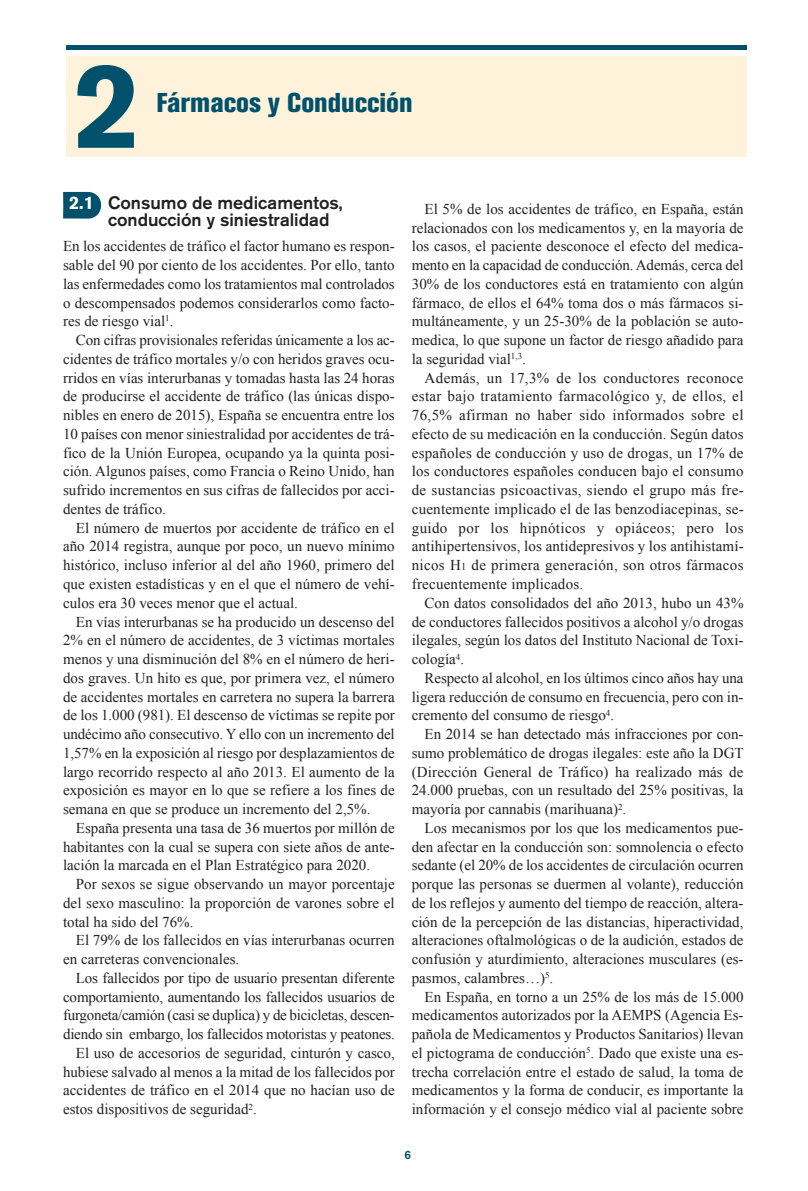
<style>
.page{position:relative;width:808px;height:1191px;background:#fff}
.page>*{position:absolute;margin:0;border:0;box-sizing:border-box;transform-origin:0 0}
.t1{font:700 120px "Akzidenz Grotesk BE";color:#01516c}
.t2{font:800 condensed 27px "Akzidenz Grotesk BE";color:#01516c}
.t3{font:500 18px/16.5px "Akzidenz Grotesk BE";color:#231f20}
.t4{font:15px/18.8px "Times New Roman";color:#231f20;text-align:justify}
.t5{font:500 12px "Akzidenz Grotesk BE";color:#01516c}
.s1{font-weight:700;color:#fff}
.s2{font-size:10.5px}
</style>
<div class="page">
<div style="left:66px;top:56px;width:680px;height:101px;background:#fef3da"></div>
<div style="left:66px;top:45px;width:680px;height:5px;background:#01516c"></div>
<svg style="left:63px;top:192px;width:38px;height:27px"></svg>
<h1 class="t1" style="left:74px;top:59px;width:69px">2</h1>
<h2 class="t2" style="left:156px;top:93px;width:258px">Fármacos y Conducción</h2>
<p class="t3" style="left:108px;top:196px;width:236px;text-indent:-39px"><span class="s1">2.1</span> Consumo de medicamentos, conducción y siniestralidad</p>
<p class="t4" style="left:63px;top:237px;width:333px">En los accidentes de tráfico el factor humano es respon&shy;sable del 90 por ciento de los accidentes. Por ello, tanto las enfermedades como los tratamientos mal controlados o descompensados podemos considerarlos como facto&shy;res de riesgo vial<sup>1</sup>.</p>
<p class="t4" style="left:63px;top:331px;width:333px;text-indent:13px">Con cifras provisionales referidas únicamente a los ac&shy;cidentes de tráfico mortales y/o con heridos graves ocu&shy;rridos en vías interurbanas y tomadas hasta las 24 horas de producirse el accidente de tráfico (las únicas dispo&shy;nibles en enero de 2015), España se encuentra entre los 10 países con menor siniestralidad por accidentes de trá&shy;fico de la Unión Europea, ocupando ya la quinta posi&shy;ción. Algunos países, como Francia o Reino Unido, han sufrido incrementos en sus cifras de fallecidos por acci&shy;dentes de tráfico.</p>
<p class="t4" style="left:63px;top:518px;width:333px;text-indent:13px">El número de muertos por accidente de tráfico en el año 2014 registra, aunque por poco, un nuevo mínimo histórico, incluso inferior al del año 1960, primero del que existen estadísticas y en el que el número de vehí&shy;culos era 30 veces menor que el actual.</p>
<p class="t4" style="left:63px;top:612px;width:333px;text-indent:13px">En vías interurbanas se ha producido un descenso del 2% en el número de accidentes, de 3 víctimas mortales menos y una disminución del 8% en el número de heri&shy;dos graves. Un hito es que, por primera vez, el número de accidentes mortales en carretera no supera la barrera de los 1.000 (981). El descenso de víctimas se repite por undécimo año consecutivo. Y ello con un incremento del 1,57% en la exposición al riesgo por desplazamientos de largo recorrido respecto al año 2013. El aumento de la exposición es mayor en lo que se refiere a los fines de semana en que se produce un incremento del 2,5%.</p>
<p class="t4" style="left:63px;top:818px;width:333px;text-indent:13px">España presenta una tasa de 36 muertos por millón de habitantes con la cual se supera con siete años de ante&shy;lación la marcada en el Plan Estratégico para 2020.</p>
<p class="t4" style="left:63px;top:874px;width:333px;text-indent:13px">Por sexos se sigue observando un mayor porcentaje del sexo masculino: la proporción de varones sobre el total ha sido del 76%.</p>
<p class="t4" style="left:63px;top:931px;width:333px;text-indent:13px">El 79% de los fallecidos en vías interurbanas ocurren en carreteras convencionales.</p>
<p class="t4" style="left:76px;top:968px;width:320px">Los fallecidos por tipo de usuario presentan diferente</p>
<p class="t4" style="left:63px;top:987px;width:333px">comportamiento, aumentando los fallecidos usuarios de</p>
<p class="t4" style="left:63px;top:1006px;width:333px">furgoneta/camión (casi se duplica) y de bicicletas, descen-</p>
<p class="t4" style="left:63px;top:1024px;width:333px">diendo sin embargo, los fallecidos motoristas y peatones.</p>
<p class="t4" style="left:76px;top:1043px;width:320px">El uso de accesorios de seguridad, cinturón y casco,</p>
<p class="t4" style="left:63px;top:1062px;width:333px">hubiese salvado al menos a la mitad de los fallecidos por</p>
<p class="t4" style="left:63px;top:1081px;width:333px">accidentes de tráfico en el 2014 que no hacían uso de</p>
<p class="t4" style="left:63px;top:1099px;width:195px">estos dispositivos de seguridad<sup>2</sup>.</p>
<p class="t4" style="left:412px;top:199px;width:333px;text-indent:13px">El 5% de los accidentes de tráfico, en España, están relacionados con los medicamentos y, en la mayoría de los casos, el paciente desconoce el efecto del medica&shy;mento en la capacidad de conducción. Además, cerca del 30% de los conductores está en tratamiento con algún fármaco, de ellos el 64% toma dos o más fármacos si&shy;multáneamente, y un 25-30% de la población se auto&shy;medica, lo que supone un factor de riesgo añadido para la seguridad vial<sup>1,3</sup>.</p>
<p class="t4" style="left:412px;top:368px;width:333px;text-indent:13px">Además, un 17,3% de los conductores reconoce estar bajo tratamiento farmacológico y, de ellos, el 76,5% afirman no haber sido informados sobre el efecto de su medicación en la conducción. Según datos españoles de conducción y uso de drogas, un 17% de los conductores españoles conducen bajo el consumo de sustancias psicoactivas, siendo el grupo más fre&shy;cuentemente implicado el de las benzodiacepinas, se&shy;guido por los hipnóticos y opiáceos; pero los antihipertensivos, los antidepresivos y los antihistamí&shy;nicos H<span class="s2">1</span> de primera generación, son otros fármacos frecuentemente implicados.</p>
<p class="t4" style="left:412px;top:593px;width:333px;text-indent:13px">Con datos consolidados del año 2013, hubo un 43% de conductores fallecidos positivos a alcohol y/o drogas ilegales, según los datos del Instituto Nacional de Toxi&shy;cología<sup>4</sup>.</p>
<p class="t4" style="left:412px;top:668px;width:333px;text-indent:13px">Respecto al alcohol, en los últimos cinco años hay una ligera reducción de consumo en frecuencia, pero con in&shy;cremento del consumo de riesgo<sup>4</sup>.</p>
<p class="t4" style="left:412px;top:724px;width:333px;text-indent:13px">En 2014 se han detectado más infracciones por con&shy;sumo problemático de drogas ilegales: este año la DGT (Dirección General de Tráfico) ha realizado más de 24.000 pruebas, con un resultado del 25% positivas, la mayoría por cannabis (marihuana)<sup>2</sup>.</p>
<p class="t4" style="left:412px;top:818px;width:333px;text-indent:13px">Los mecanismos por los que los medicamentos pue&shy;den afectar en la conducción son: somnolencia o efecto sedante (el 20% de los accidentes de circulación ocurren porque las personas se duermen al volante), reducción de los reflejos y aumento del tiempo de reacción, altera&shy;ción de la percepción de las distancias, hiperactividad, alteraciones oftalmológicas o de la audición, estados de confusión y aturdimiento, alteraciones musculares (es&shy;pasmos, calambres…)<sup>5</sup>.</p>
<p class="t4" style="left:412px;top:987px;width:333px;text-indent:13px">En España, en torno a un 25% de los más de 15.000 medicamentos autorizados por la AEMPS (Agencia Es&shy;pañola de Medicamentos y Productos Sanitarios) llevan el pictograma de conducción<sup>5</sup>. Dado que existe una es&shy;trecha correlación entre el estado de salud, la toma de medicamentos y la forma de conducir, es importante la información y el consejo médico vial al paciente sobre</p>
<p class="t5" style="left:404px;top:1150px;width:8px">6</p>
</div>
